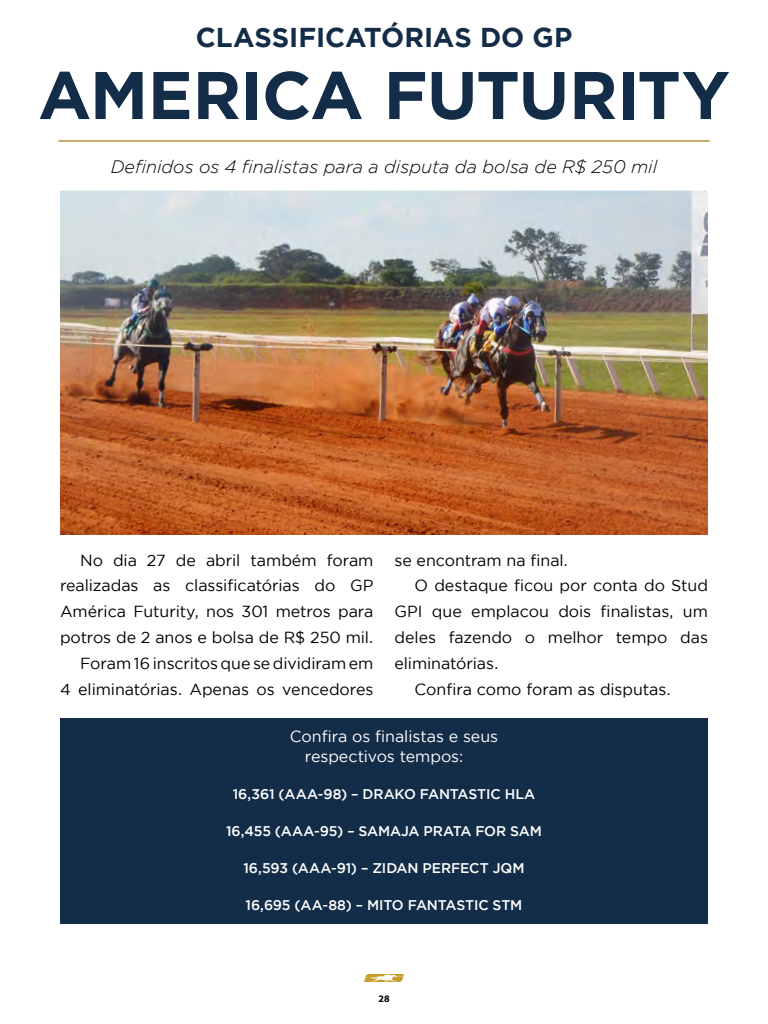
<style>
.page{position:relative;width:768px;height:1024px;background:#fff}
.page>*{position:absolute;margin:0;border:0;box-sizing:border-box;transform-origin:0 0}
.t1{font:700 67.2px "Gotham";letter-spacing:-.015em;color:#132c47}
.t2{font:700 27.2px "Gotham";color:#132c47}
.t3{font:italic 300 18px "Gotham";color:#000}
.t4{font:16px/25.8px "Gotham";letter-spacing:-.005em;color:#000;text-align:right}
.t5{font:16px/20px "Gotham";letter-spacing:-.005em;color:#fff}
.t6{font:500 14px "Gotham";letter-spacing:-.01em;color:#fff}
.t7{font:700 10px "Myriad Pro";color:#000}
</style>
<div class="page">
<svg style="left:364px;top:974px;width:40px;height:8px"></svg>
<div style="left:60px;top:718px;width:648px;height:206px;background:#132c47"></div>
<hr style="left:58px;top:140px;width:652px;height:2px;background:#ad8e30">
<img style="left:60px;top:191px;width:648px;height:344px">
<h2 class="t2" style="left:196px;top:22px;width:378px">CLASSIFICATÓRIAS DO GP</h2>
<h1 class="t1" style="left:38px;top:56px;width:693px">AMERICA FUTURITY</h1>
<p class="t3" style="left:111px;top:157px;width:548px">Definidos os 4 finalistas para a disputa da bolsa de R$ 250 mil</p>
<p class="t4" style="left:60px;top:547px;width:315px">No dia 27 de abril também foram realizadas as classificatórias do GP América Futurity, nos 301 metros para potros de 2 anos e bolsa de R$ 250 mil.<br>Foram 16 inscritos que se dividiram em<br>4 eliminatórias. Apenas os vencedores</p>
<p class="t4" style="left:394px;top:547px;width:175px">se encontram na final.</p>
<p class="t4" style="left:414px;top:573px;width:295px">O destaque ficou por conta do Stud</p>
<p class="t4" style="left:394px;top:598px;width:315px">GPI que emplacou dois finalistas, um</p>
<p class="t4" style="left:394px;top:624px;width:315px">deles fazendo o melhor tempo das</p>
<p class="t4" style="left:394px;top:650px;width:105px">eliminatórias.</p>
<p class="t4" style="left:414px;top:676px;width:258px">Confira como foram as disputas.</p>
<p class="t5" style="left:305px;top:726px;width:195px;text-indent:-15px">Confira os finalistas e seus respectivos tempos:</p>
<p class="t6" style="left:233px;top:786px;width:304px">16,361 (AAA-98) – DRAKO FANTASTIC HLA</p>
<p class="t6" style="left:226px;top:823px;width:317px">16,455 (AAA-95) – SAMAJA PRATA FOR SAM</p>
<p class="t6" style="left:243px;top:860px;width:283px">16,593 (AAA-91) – ZIDAN PERFECT JQM</p>
<p class="t6" style="left:246px;top:897px;width:278px">16,695 (AA-88) – MITO FANTASTIC STM</p>
<p class="t7" style="left:378px;top:992px;width:13px">28</p>
</div>
